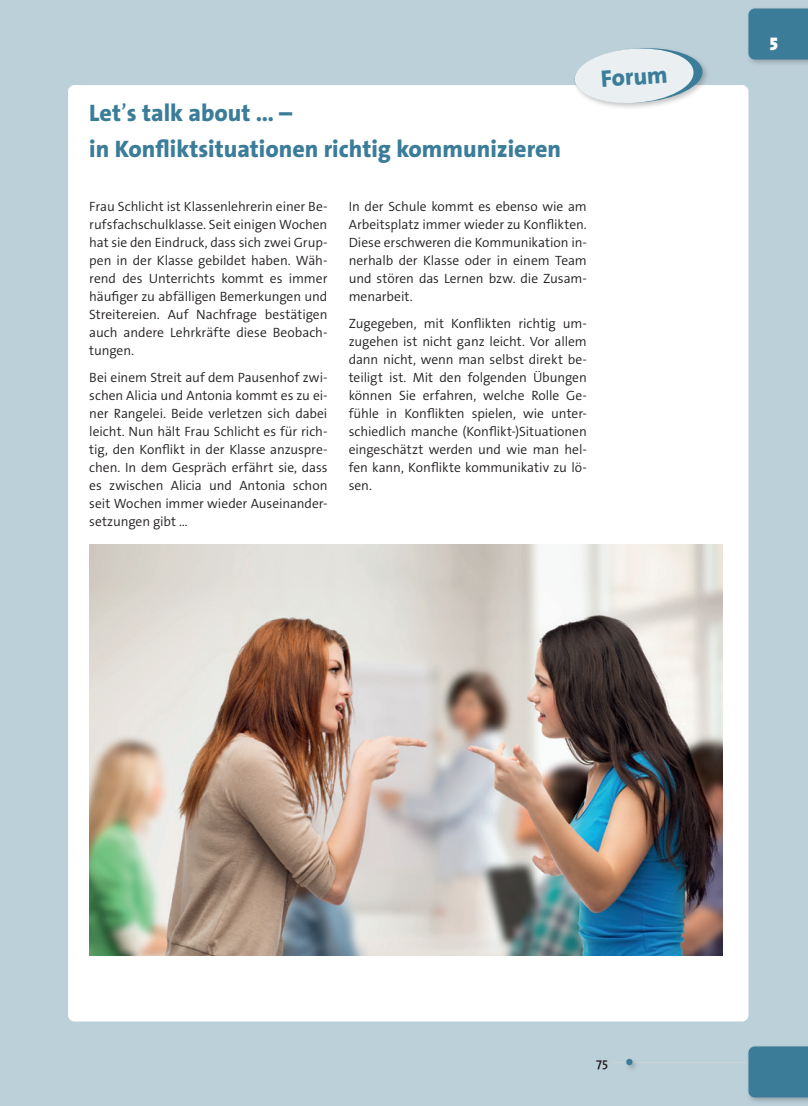
<style>
.page{position:relative;width:808px;height:1106px;background:#bcd0d9}
.page>*{position:absolute;margin:0;border:0;box-sizing:border-box;transform-origin:0 0}
.t1{font:800 24px/36px "The Sans Os F";color:#3b7d99}
.t2{font:900 18px "The Sans Os F";color:#fff}
.t3{font:300 13.5px/18px "The Sans Os F";letter-spacing:-.005em;color:#231f20;text-align:justify}
.t4{font:600 12.75px "The Sans Os F";color:#231f20}
.s1{font-weight:400}
</style>
<div class="page">
<div style="left:68px;top:85px;width:680px;height:936px;background:#fff;border-radius:6px"></div>
<hr style="left:612px;top:1062px;width:155px;height:1px;background:#d1d2d4">
<div style="left:624px;top:1056px;width:15px;height:15px;background:#231f20;opacity:.25"></div>
<div style="left:626px;top:1058px;width:6px;height:7px;background:#3b7d99;border-radius:50%"></div>
<div style="left:746px;top:6px;width:62px;height:60px;background:#231f20;opacity:.25"></div>
<div style="left:748px;top:9px;width:60px;height:51px;background:#3b7d99"></div>
<div style="left:746px;top:1043px;width:62px;height:61px;background:#231f20;opacity:.25"></div>
<div style="left:748px;top:1046px;width:60px;height:51px;background:#3b7d99"></div>
<img style="left:89px;top:544px;width:634px;height:411px">
<div style="left:572px;top:45px;width:137px;height:65px;background:#231f20;opacity:.25"></div>
<svg style="left:574px;top:46px;width:129px;height:59px"></svg>
<h1 class="t1" style="left:89px;top:95px;width:473px">Let<span class="s1">’</span>s talk about … –<br>in Konfliktsituationen richtig kommunizieren</h1>
<p class="t3" style="left:89px;top:198px;width:240px">Frau Schlicht ist Klassenlehrerin einer Be&shy;rufsfachschulklasse. Seit einigen Wochen hat sie den Eindruck, dass sich zwei Grup&shy;pen in der Klasse gebildet haben. Wäh&shy;rend des Unterrichts kommt es immer häufiger zu abfälligen Bemerkungen und Streitereien. Auf Nachfrage bestätigen auch andere Lehrkräfte diese Beobach&shy;tungen.</p>
<p class="t3" style="left:89px;top:369px;width:240px">Bei einem Streit auf dem Pausenhof zwi&shy;schen Alicia und Antonia kommt es zu ei&shy;ner Rangelei. Beide verletzen sich dabei leicht. Nun hält Frau Schlicht es für rich&shy;tig, den Konflikt in der Klasse anzuspre&shy;chen. In dem Gespräch erfährt sie, dass es zwischen Alicia und Antonia schon seit Wochen immer wieder Auseinander&shy;setzungen gibt …</p>
<p class="t3" style="left:349px;top:198px;width:240px">In der Schule kommt es ebenso wie am Arbeitsplatz immer wieder zu Konflikten.<br>Diese erschweren die Kommunikation in&shy;nerhalb der Klasse oder in einem Team und stören das Lernen bzw. die Zusam&shy;menarbeit.</p>
<p class="t3" style="left:349px;top:314px;width:240px">Zugegeben, mit Konflikten richtig um&shy;zugehen ist nicht ganz leicht. Vor allem dann nicht, wenn man selbst direkt be&shy;teiligt ist. Mit den folgenden Übungen können Sie erfahren, welche Rolle Ge&shy;fühle in Konflikten spielen, wie unter&shy;schiedlich manche (Konflikt-)Situationen eingeschätzt werden und wie man hel&shy;fen kann, Konflikte kommunikativ zu lö&shy;sen.</p>
<h1 class="t1" style="left:599px;top:61px;width:68px;rotate:-4deg">Forum</h1>
<h2 class="t2" style="left:770px;top:30px;width:10px">5</h2>
<p class="t4" style="left:596px;top:1054px;width:13px">75</p>
</div>
